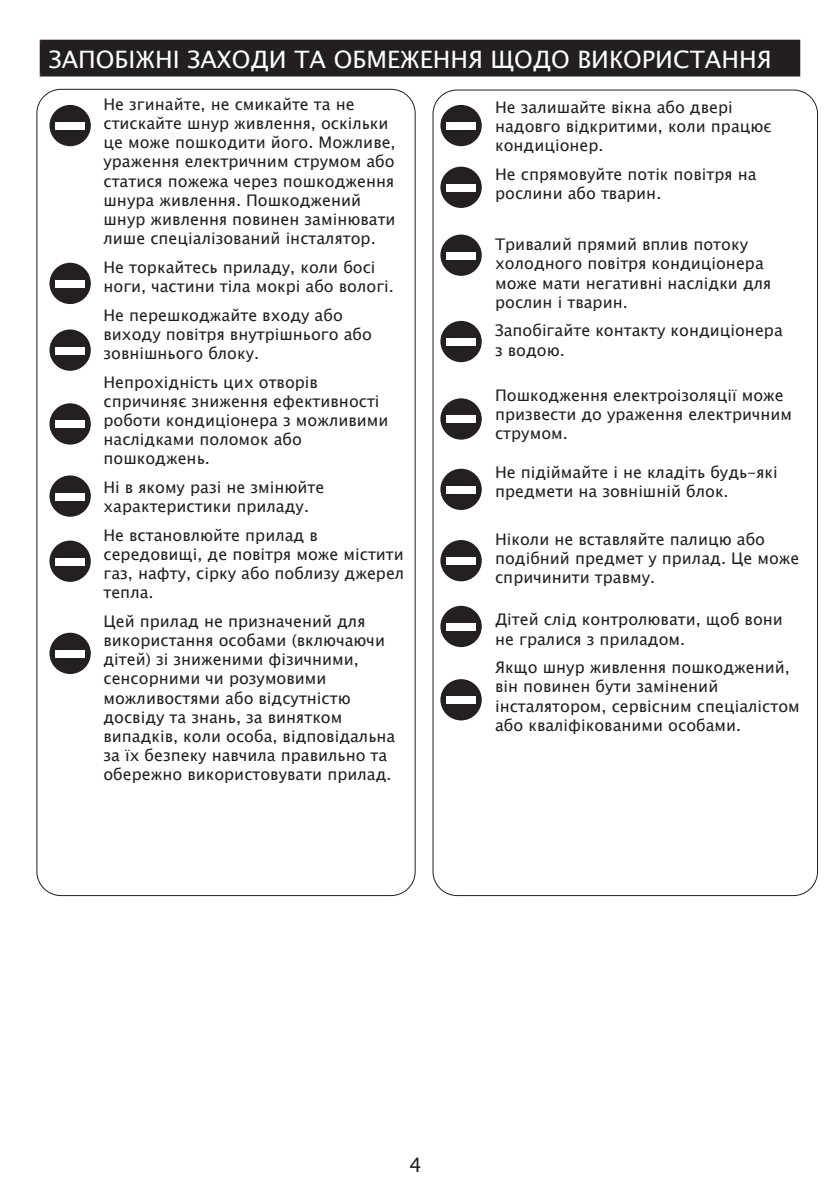
<style>
.page{position:relative;width:840px;height:1191px;background:#fff}
.page>*{position:absolute;margin:0;border:0;box-sizing:border-box;transform-origin:0 0}
.t1{font:24px "Lucida Sans Unicode";color:#fff}
.t2{font:20px "Lucida Sans Unicode";color:#231f20}
.t3{font:16px/19.2px "Lucida Sans Unicode";color:#231f20}
</style>
<div class="page">
<div style="left:41px;top:41px;width:757px;height:34px;background:#231f20"></div>
<hr style="left:40px;top:40px;width:759px;height:2px;background:#231f20">
<hr style="left:40px;top:42px;width:2px;height:32px;background:#231f20">
<hr style="left:797px;top:42px;width:2px;height:32px;background:#231f20">
<hr style="left:40px;top:74px;width:759px;height:2px;background:#231f20">
<div style="left:49px;top:105px;width:42px;height:41px;background:#241f21;border-radius:50%"></div>
<div style="left:55px;top:122px;width:30px;height:8px;background:#fff"></div>
<div style="left:49px;top:263px;width:42px;height:41px;background:#241f21;border-radius:50%"></div>
<div style="left:55px;top:280px;width:30px;height:7px;background:#fff"></div>
<div style="left:49px;top:329px;width:42px;height:42px;background:#241f21;border-radius:50%"></div>
<div style="left:55px;top:347px;width:30px;height:7px;background:#fff"></div>
<div style="left:49px;top:403px;width:42px;height:41px;background:#241f21;border-radius:50%"></div>
<div style="left:55px;top:421px;width:30px;height:7px;background:#fff"></div>
<div style="left:49px;top:475px;width:42px;height:42px;background:#241f21;border-radius:50%"></div>
<div style="left:55px;top:493px;width:30px;height:7px;background:#fff"></div>
<div style="left:440px;top:679px;width:41px;height:41px;background:#241f21;border-radius:50%"></div>
<div style="left:446px;top:696px;width:30px;height:8px;background:#fff"></div>
<div style="left:440px;top:540px;width:41px;height:41px;background:#241f21;border-radius:50%"></div>
<div style="left:446px;top:557px;width:30px;height:8px;background:#fff"></div>
<div style="left:440px;top:469px;width:41px;height:41px;background:#241f21;border-radius:50%"></div>
<div style="left:446px;top:486px;width:30px;height:7px;background:#fff"></div>
<div style="left:440px;top:398px;width:41px;height:41px;background:#241f21;border-radius:50%"></div>
<div style="left:446px;top:416px;width:30px;height:7px;background:#fff"></div>
<div style="left:440px;top:321px;width:41px;height:41px;background:#241f21;border-radius:50%"></div>
<div style="left:446px;top:338px;width:30px;height:8px;background:#fff"></div>
<div style="left:440px;top:234px;width:41px;height:42px;background:#241f21;border-radius:50%"></div>
<div style="left:446px;top:252px;width:30px;height:7px;background:#fff"></div>
<div style="left:440px;top:167px;width:41px;height:41px;background:#241f21;border-radius:50%"></div>
<div style="left:446px;top:184px;width:30px;height:7px;background:#fff"></div>
<div style="left:440px;top:105px;width:41px;height:41px;background:#241f21;border-radius:50%"></div>
<div style="left:446px;top:122px;width:30px;height:8px;background:#fff"></div>
<div style="left:49px;top:540px;width:42px;height:42px;background:#241f21;border-radius:50%"></div>
<div style="left:55px;top:558px;width:30px;height:7px;background:#fff"></div>
<div style="left:49px;top:633px;width:42px;height:41px;background:#241f21;border-radius:50%"></div>
<div style="left:55px;top:650px;width:30px;height:7px;background:#fff"></div>
<div style="left:440px;top:606px;width:41px;height:41px;background:#241f21;border-radius:50%"></div>
<div style="left:446px;top:623px;width:30px;height:7px;background:#fff"></div>
<h1 class="t1" style="left:49px;top:40px;width:724px">ЗАПОБІЖНІ ЗАХОДИ ТА ОБМЕЖЕННЯ ЩОДО ВИКОРИСТАННЯ</h1>
<p class="t3" style="left:103px;top:95px;width:293px">Не згинайте, не смикайте та не стискайте шнур живлення, оскільки це може пошкодити його. Можливе, ураження електричним струмом або статися пожежа через пошкодження шнура живлення. Пошкоджений шнур живлення повинен замінювати лише спеціалізований інсталятор.</p>
<p class="t3" style="left:103px;top:258px;width:292px">Не торкайтесь приладу, коли босі ноги, частини тіла мокрі або вологі.</p>
<p class="t3" style="left:103px;top:305px;width:270px">Не перешкоджайте входу або виходу повітря внутрішнього або зовнішнього блоку.</p>
<p class="t3" style="left:103px;top:372px;width:286px">Непрохідність цих отворів спричиняє зниження ефективності роботи кондиціонера з можливими наслідками поломок або пошкоджень.</p>
<p class="t3" style="left:103px;top:477px;width:222px">Ні в якому разі не змінюйте характеристики приладу.</p>
<p class="t3" style="left:103px;top:525px;width:302px">Не встановлюйте прилад в середовищі, де повітря може містити газ, нафту, сірку або поблизу джерел тепла.</p>
<p class="t3" style="left:103px;top:611px;width:293px">Цей прилад не призначений для використання особами (включаючи дітей) зі зниженими фізичними, сенсорними чи розумовими можливостями або відсутністю досвіду та знань, за винятком випадків, коли особа, відповідальна за їх безпеку навчила правильно та обережно використовувати прилад.</p>
<p class="t3" style="left:495px;top:97px;width:278px">Не залишайте вікна або двері надовго відкритими, коли працює кондиціонер.</p>
<p class="t3" style="left:495px;top:164px;width:263px">Не спрямовуйте потік повітря на рослини або тварин.</p>
<p class="t3" style="left:495px;top:235px;width:277px">Тривалий прямий вплив потоку холодного повітря кондиціонера може мати негативні наслідки для рослин і тварин.</p>
<p class="t3" style="left:495px;top:321px;width:289px">Запобігайте контакту кондиціонера з водою.</p>
<p class="t3" style="left:495px;top:386px;width:298px">Пошкодження електроізоляції може призвести до ураження електричним струмом.</p>
<p class="t3" style="left:495px;top:463px;width:284px">Не підіймайте і не кладіть будь-які предмети на зовнішній блок.</p>
<p class="t3" style="left:495px;top:530px;width:306px">Ніколи не вставляйте палицю або подібний предмет у прилад. Це може спричинити травму.</p>
<p class="t3" style="left:495px;top:610px;width:289px">Дітей слід контролювати, щоб вони не гралися з приладом.</p>
<p class="t3" style="left:495px;top:658px;width:306px">Якщо шнур живлення пошкоджений, він повинен бути замінений інсталятором, сервісним спеціалістом або кваліфікованими особами.</p>
<p class="t2" style="left:409px;top:1148px;width:14px">4</p>
</div>
